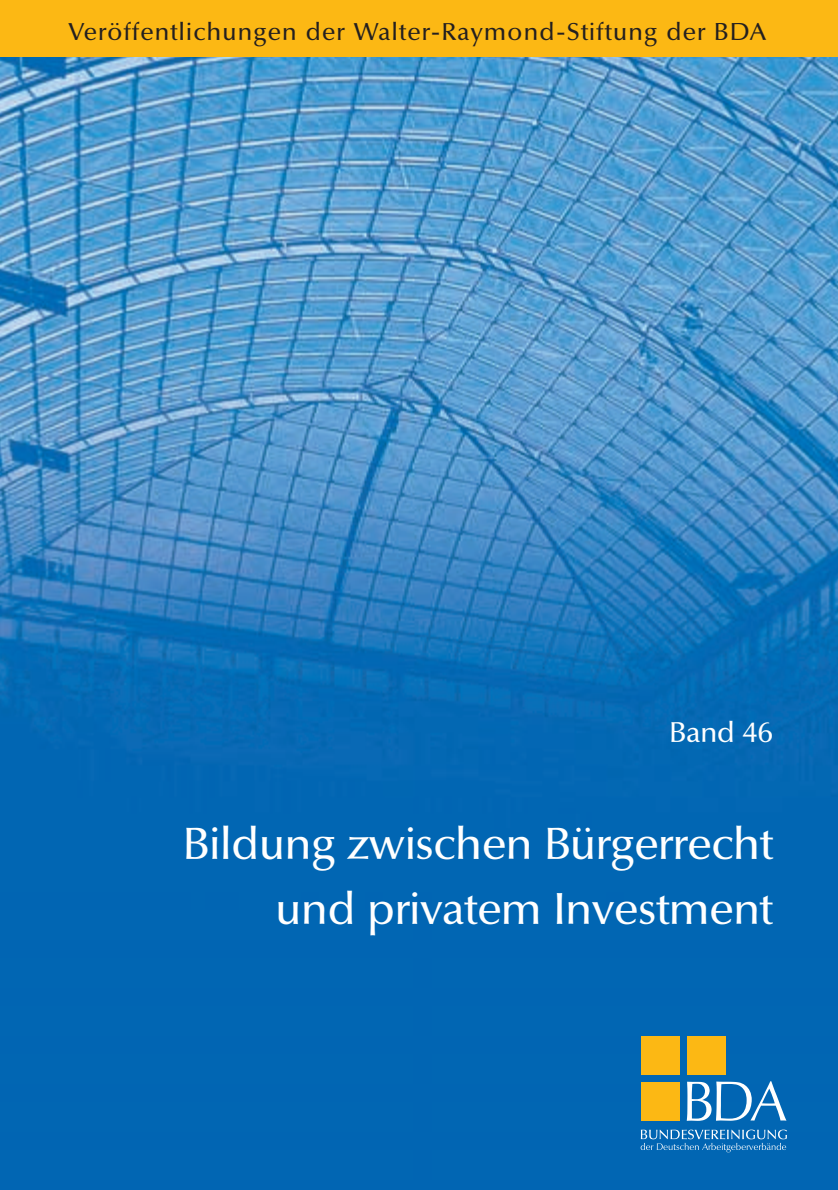
<style>
.page{position:relative;width:838px;height:1190px;background:#fff}
.page>*{position:absolute;margin:0;border:0;box-sizing:border-box;transform-origin:0 0}
.t1{font:500 44px/64.6px "Optima BQ";color:#fff;text-align:right}
.t2{font:500 28px "Optima BQ";color:#fff}
.t3{font:500 24px "Optima BQ";letter-spacing:.055em;color:#231f20}
</style>
<div class="page">
<img style="left:0;top:57px;width:838px;height:1133px">
<div style="left:0;top:0;width:838px;height:57px;background:#fcb814"></div>
<div style="left:641px;top:1036px;width:38px;height:39px;background:#fcb814"></div>
<div style="left:641px;top:1082px;width:38px;height:38px;background:#fcb814"></div>
<div style="left:687px;top:1036px;width:38px;height:39px;background:#fcb814"></div>
<svg style="left:687px;top:1081px;width:99px;height:40px"></svg>
<svg style="left:641px;top:1130px;width:146px;height:22px;background:#3081c0"></svg>
<p class="t3" style="left:69px;top:23px;width:699px">Veröffentlichungen der Walter-Raymond-Stiftung der BDA</p>
<p class="t2" style="left:669px;top:722px;width:105px">Band 46</p>
<h1 class="t1" style="left:183px;top:821px;width:591px">Bildung zwischen Bürgerrecht und privatem Investment</h1>
</div>
